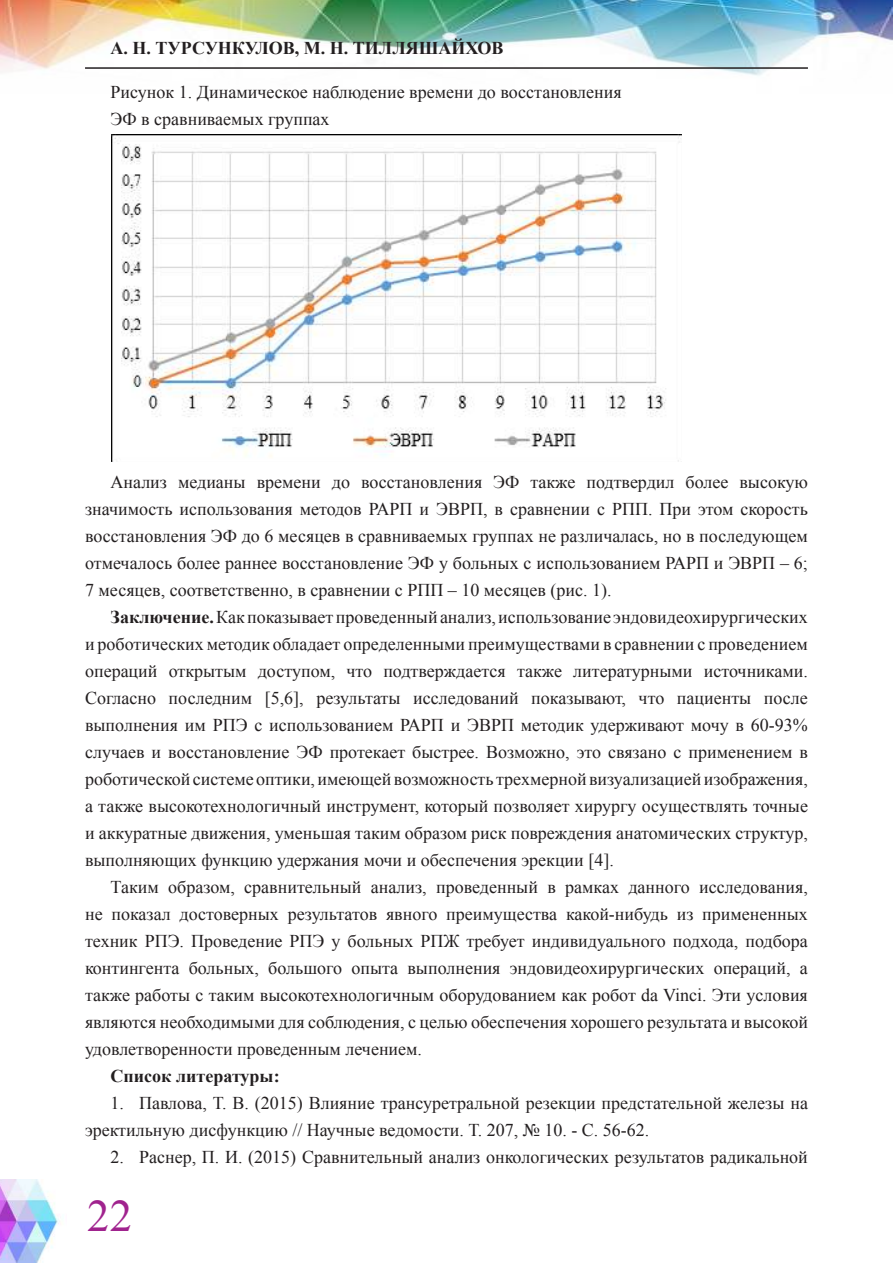
<style>
.page{position:relative;width:893px;height:1263px;background:#fff}
.page>*{position:absolute;margin:0;border:0;box-sizing:border-box;transform-origin:0 0}
.t1{font:45px "Times New Roman";color:#a0238e}
.t2{font:18px/27px "Times New Roman";color:#231f20;text-align:justify}
.t3{font:700 18px "Times New Roman";color:#231f20}
.s1{font-weight:700}
</style>
<div class="page">
<img style="left:0;top:0;width:893px;height:76px">
<hr style="left:85px;top:67px;width:723px;height:2px;background:#231f20">
<img style="left:0;top:1179px;width:59px;height:84px">
<img style="left:111px;top:134px;width:570px;height:327px">
<p class="t3" style="left:111px;top:35px;width:395px">А. Н. ТУРСУНКУЛОВ, М. Н. ТИЛЛЯШАЙХОВ</p>
<p class="t2" style="left:111px;top:78px;width:513px">Рисунок 1. Динамическое наблюдение времени до восстановления<br>ЭФ в сравниваемых группах</p>
<p class="t2" style="left:85px;top:468px;width:724px;text-indent:26px">Анализ медианы времени до восстановления ЭФ также подтвердил более высокую значимость использования методов РАРП и ЭВРП, в сравнении с РПП. При этом скорость восстановления ЭФ до 6 месяцев в сравниваемых группах не различалась, но в последующем отмечалось более раннее восстановление ЭФ у больных с использованием РАРП и ЭВРП – 6; 7 месяцев, соответственно, в сравнении с РПП – 10 месяцев (рис. 1).</p>
<p class="t2" style="left:85px;top:603px;width:724px;text-indent:26px"><span class="s1">Заключение.</span> Как показывает проведенный анализ, использование эндовидеохирургических и роботических методик обладает определенными преимуществами в сравнении с проведением операций открытым доступом, что подтверждается также литературными источниками.<br>Согласно последним [5,6], результаты исследований показывают, что пациенты после выполнения им РПЭ с использованием РАРП и ЭВРП методик удерживают мочу в 60-93% случаев и восстановление ЭФ протекает быстрее. Возможно, это связано с применением в роботической системе оптики, имеющей возможность трехмерной визуализацией изображения, а также высокотехнологичный инструмент, который позволяет хирургу осуществлять точные и аккуратные движения, уменьшая таким образом риск повреждения анатомических структур, выполняющих функцию удержания мочи и обеспечения эрекции [4].</p>
<p class="t2" style="left:85px;top:873px;width:724px;text-indent:26px">Таким образом, сравнительный анализ, проведенный в рамках данного исследования, не показал достоверных результатов явного преимущества какой-нибудь из примененных техник РПЭ. Проведение РПЭ у больных РПЖ требует индивидуального подхода, подбора контингента больных, большого опыта выполнения эндовидеохирургических операций, а также работы с таким высокотехнологичным оборудованием как робот da Vinci. Эти условия являются необходимыми для соблюдения, с целью обеспечения хорошего результата и высокой удовлетворенности проведенным лечением.</p>
<p class="t3" style="left:111px;top:1064px;width:171px">Список литературы:</p>
<p class="t2" style="left:85px;top:1089px;width:724px;text-indent:26px">1. Павлова, Т. В. (2015) Влияние трансуретральной резекции предстательной железы на эректильную дисфункцию // Научные ведомости. Т. 207, № 10. - С. 56-62.</p>
<p class="t2" style="left:111px;top:1143px;width:699px">2. Раснер, П. И. (2015) Сравнительный анализ онкологических результатов радикальной</p>
<h1 class="t1" style="left:87px;top:1186px;width:46px">22</h1>
</div>
